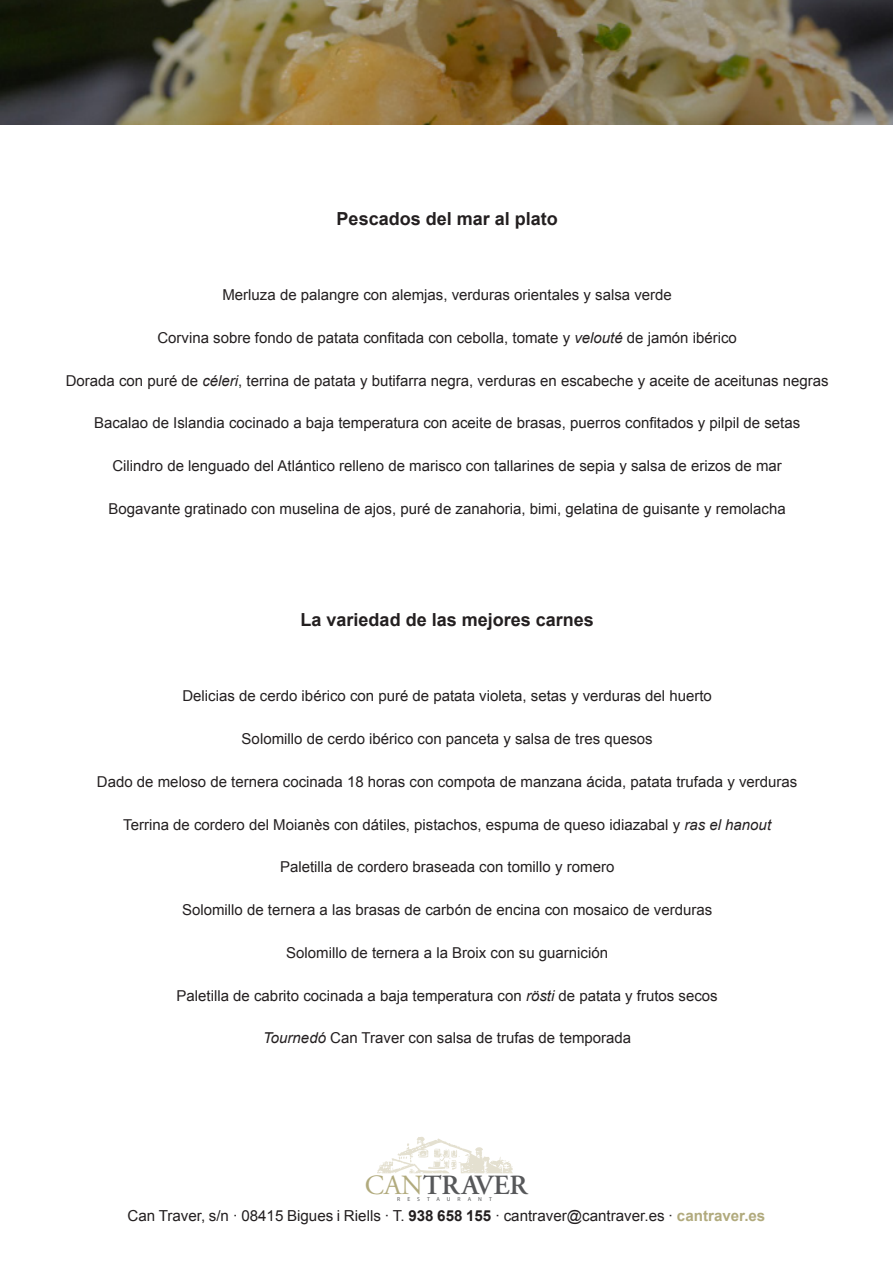
<style>
.page{position:relative;width:893px;height:1263px;background:#fff}
.page>*{position:absolute;margin:0;border:0;box-sizing:border-box;transform-origin:0 0}
.t1{font:600 27.75px "Adobe Garamond Pro";letter-spacing:-.01em;color:#57585a}
.t2{font:700 18px "Arial";color:#231f20}
.t3{font:15.15px "Arial";color:#231f20}
.t4{font:15px "Arial";color:#231f20}
.t5{font:5.7px "Myriad Pro";letter-spacing:1.22em;color:#57585a}
.s1{font-style:italic}
.s2{font-weight:400;color:#b1aa7d}
.s3{font-weight:700}
.s4{font-weight:700;color:#b1aa7d}
</style>
<div class="page">
<img style="left:0;top:0;width:893px;height:124px">
<svg style="left:377px;top:1137px;width:136px;height:36px"></svg>
<p class="t2" style="left:337px;top:207px;width:223px">Pescados del mar al plato</p>
<p class="t4" style="left:222px;top:285px;width:451px">Merluza de palangre con alemjas, verduras orientales y salsa verde</p>
<p class="t4" style="left:157px;top:328px;width:581px">Corvina sobre fondo de patata confitada con cebolla, tomate y <span class="s1">velouté</span> de jamón ibérico</p>
<p class="t4" style="left:66px;top:370px;width:764px">Dorada con puré de <span class="s1">céleri</span>, terrina de patata y butifarra negra, verduras en escabeche y aceite de aceitunas negras</p>
<p class="t4" style="left:94px;top:413px;width:708px">Bacalao de Islandia cocinado a baja temperatura con aceite de brasas, puerros confitados y pilpil de setas</p>
<p class="t4" style="left:112px;top:456px;width:671px">Cilindro de lenguado del Atlántico relleno de marisco con tallarines de sepia y salsa de erizos de mar</p>
<p class="t4" style="left:109px;top:499px;width:679px">Bogavante gratinado con muselina de ajos, puré de zanahoria, bimi, gelatina de guisante y remolacha</p>
<p class="t2" style="left:301px;top:608px;width:295px">La variedad de las mejores carnes</p>
<p class="t4" style="left:182px;top:686px;width:531px">Delicias de cerdo ibérico con puré de patata violeta, setas y verduras del huerto</p>
<p class="t4" style="left:242px;top:729px;width:413px">Solomillo de cerdo ibérico con panceta y salsa de tres quesos</p>
<p class="t4" style="left:97px;top:772px;width:702px">Dado de meloso de ternera cocinada 18 horas con compota de manzana ácida, patata trufada y verduras</p>
<p class="t4" style="left:123px;top:814px;width:649px">Terrina de cordero del Moianès con dátiles, pistachos, espuma de queso idiazabal y <span class="s1">ras el hanout</span></p>
<p class="t4" style="left:280px;top:857px;width:336px">Paletilla de cordero braseada con tomillo y romero</p>
<p class="t4" style="left:182px;top:900px;width:532px">Solomillo de ternera a las brasas de carbón de encina con mosaico de verduras</p>
<p class="t4" style="left:286px;top:943px;width:323px">Solomillo de ternera a la Broix con su guarnición</p>
<p class="t4" style="left:177px;top:985px;width:543px">Paletilla de cabrito cocinada a baja temperatura con <span class="s1">rösti</span> de patata y frutos secos</p>
<p class="t4" style="left:263px;top:1028px;width:369px"><span class="s1">Tournedó</span> Can Traver con salsa de trufas de temporada</p>
<p class="t1" style="left:365px;top:1169px;width:164px"><span class="s2">CAN</span>TRAVER</p>
<p class="t5" style="left:397px;top:1196px;width:96px">RESTAURANT</p>
<p class="t3" style="left:128px;top:1206px;width:639px">Can Traver, s/n · 08415 Bigues i Riells · T. <span class="s3">938 658 155</span> · cantraver@cantraver.es · <span class="s4">cantraver.es</span></p>
</div>
